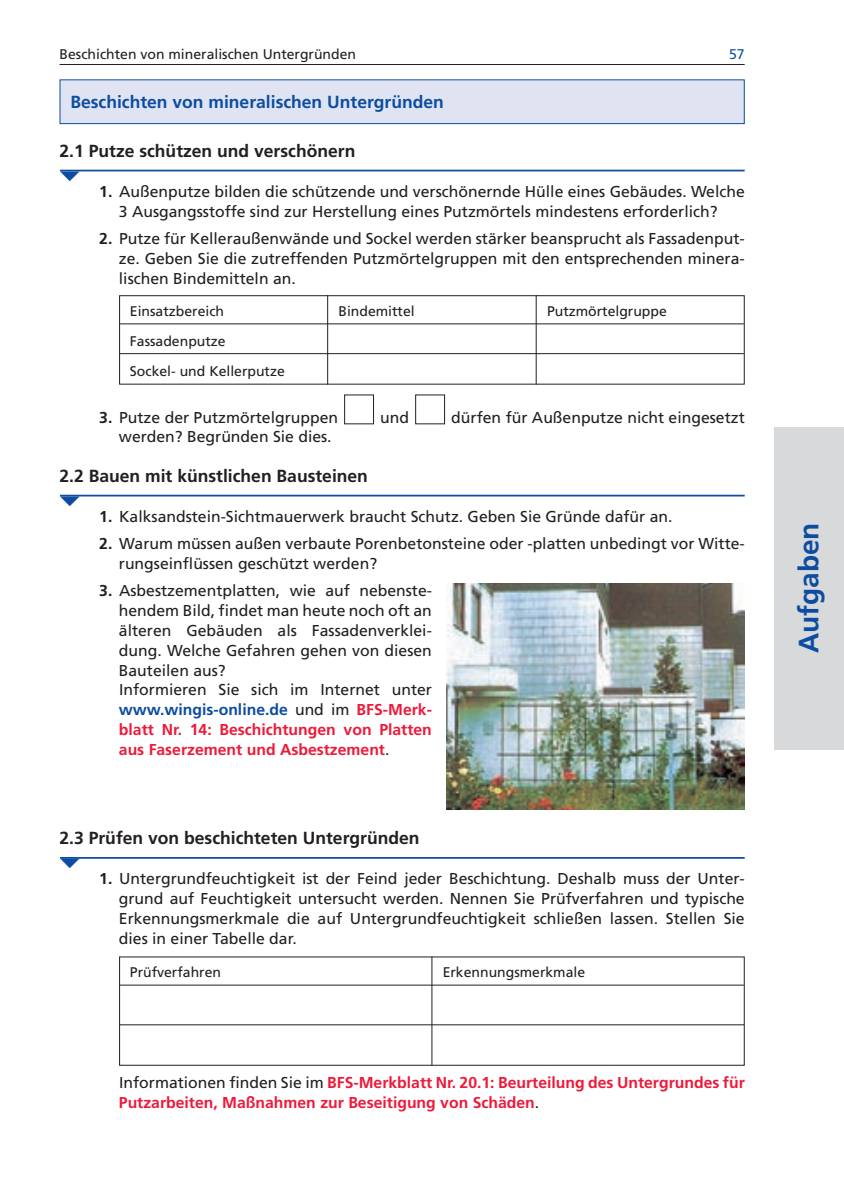
<style>
.page{position:relative;width:844px;height:1191px;background:#fff}
.page>*{position:absolute;margin:0;border:0;box-sizing:border-box;transform-origin:0 0}
.t1{font:700 28px "Frutiger";color:#0d4da1}
.t2{font:700 17.5px "Frutiger";color:#231f20}
.t3{font:700 17.5px "Frutiger";color:#0d4da1}
.t4{font:15.75px/19.8px "Frutiger";color:#231f20;text-align:justify}
.t5{font:700 15.75px/19.8px "Frutiger";color:#ed1a3a}
.t6{font:14px/29.8px "Frutiger";color:#231f20}
.t7{font:14px "European Pi Three";color:#0d4da1;scale:1.8 1}
.t8{font:14px "Frutiger";color:#0d4da1}
.s1{font-weight:700}
.s2{font-weight:700;color:#0d4da1}
.s3{font-weight:700;color:#ed1a3a}
.s4{font-weight:400;color:#231f20}
</style>
<div class="page">
<hr style="left:60px;top:64px;width:684px;height:1px;background:#231f20">
<hr style="left:60px;top:170px;width:684px;height:1px;background:#0d4da1">
<hr style="left:60px;top:495px;width:684px;height:1px;background:#0d4da1">
<hr style="left:60px;top:857px;width:684px;height:1px;background:#0d4da1">
<div style="left:415px;top:394px;width:30px;height:30px;border:1px solid #231f20"></div>
<div style="left:344px;top:394px;width:30px;height:30px;border:1px solid #231f20"></div>
<div style="left:774px;top:427px;width:69px;height:322px;background:#d8d9db"></div>
<hr style="left:120px;top:323px;width:623px;height:1px;background:#231f20">
<hr style="left:120px;top:353px;width:623px;height:1px;background:#231f20">
<div style="left:119px;top:295px;width:625px;height:89px;border:1px solid #231f20"></div>
<hr style="left:327px;top:295px;width:1px;height:89px;background:#231f20">
<hr style="left:535px;top:295px;width:1px;height:89px;background:#231f20">
<svg style="left:119px;top:956px;width:626px;height:110px"></svg>
<hr style="left:431px;top:956px;width:1px;height:109px;background:#231f20">
<div style="left:60px;top:80px;width:684px;height:44px;background:#e0e4f2"></div>
<div style="left:60px;top:79px;width:684px;height:45px;border:1px solid #0d4da1"></div>
<img style="left:446px;top:583px;width:298px;height:226px">
<p class="t6" style="left:60px;top:40px;width:298px">Beschichten von mineralischen Untergründen</p>
<p class="t8" style="left:729px;top:48px;width:17px">57</p>
<p class="t3" style="left:70px;top:95px;width:375px">Beschichten von mineralischen Untergründen</p>
<p class="t2" style="left:60px;top:144px;width:297px">2.1 Putze schützen und verschönern</p>
<p class="t7" style="left:60px;top:170px;width:13px">-</p>
<p class="t4" style="left:99px;top:183px;width:647px;text-align:center"><span class="s1">1.</span> Außenputze bilden die schützende und verschönernde Hülle eines Gebäudes. Welche<br>3 Ausgangsstoffe sind zur Herstellung eines Putzmörtels mindestens erforderlich?</p>
<p class="t4" style="left:119px;top:230px;width:627px;text-indent:-20px"><span class="s1">2.</span> Putze für Kelleraußenwände und Sockel werden stärker beansprucht als Fassadenput&shy;ze. Geben Sie die zutreffenden Putzmörtelgruppen mit den entsprechenden minera&shy;lischen Bindemitteln an.</p>
<p class="t6" style="left:130px;top:297px;width:96px">Einsatzbereich</p>
<p class="t6" style="left:338px;top:297px;width:78px">Bindemittel</p>
<p class="t6" style="left:547px;top:297px;width:121px">Putzmörtelgruppe</p>
<p class="t6" style="left:130px;top:327px;width:156px">Fassadenputze<br>Sockel- und Kellerputze</p>
<p class="t4" style="left:99px;top:408px;width:240px"><span class="s1">3.</span> Putze der Putzmörtelgruppen</p>
<p class="t4" style="left:380px;top:408px;width:30px">und</p>
<p class="t4" style="left:451px;top:408px;width:295px">dürfen für Außenputze nicht eingesetzt</p>
<p class="t4" style="left:119px;top:428px;width:214px">werden? Begründen Sie dies.</p>
<p class="t2" style="left:60px;top:469px;width:310px">2.2 Bauen mit künstlichen Bausteinen</p>
<p class="t7" style="left:60px;top:495px;width:13px">-</p>
<p class="t4" style="left:99px;top:507px;width:574px"><span class="s1">1.</span> Kalksandstein-Sichtmauerwerk braucht Schutz. Geben Sie Gründe dafür an.</p>
<p class="t4" style="left:119px;top:535px;width:627px;text-indent:-20px"><span class="s1">2.</span> Warum müssen außen verbaute Porenbetonsteine oder -platten unbedingt vor Witte&shy;rungseinflüssen geschützt werden?</p>
<p class="t4" style="left:119px;top:582px;width:314px;text-align:left;text-indent:-20px"><span class="s1">3.</span> Asbestzementplatten, wie auf nebenste&shy;hendem Bild, findet man heute noch oft an älteren Gebäuden als Fassadenverklei&shy;dung. Welche Gefahren gehen von diesen Bauteilen aus?<br>Informieren Sie sich im Internet unter <span class="s2">www.wingis-online.de</span> und im <span class="s3">BFS-Merk&shy;blatt Nr. 14: Beschichtungen von Platten aus Faserzement und Asbestzement</span>.</p>
<p class="t2" style="left:60px;top:831px;width:361px">2.3 Prüfen von beschichteten Untergründen</p>
<p class="t7" style="left:60px;top:857px;width:13px">-</p>
<p class="t4" style="left:119px;top:870px;width:627px;text-indent:-20px"><span class="s1">1.</span> Untergrundfeuchtigkeit ist der Feind jeder Beschichtung. Deshalb muss der Unter&shy;grund auf Feuchtigkeit untersucht werden. Nennen Sie Prüfverfahren und typische Erkennungsmerkmale die auf Untergrundfeuchtigkeit schließen lassen. Stellen Sie dies in einer Tabelle dar.</p>
<p class="t6" style="left:130px;top:958px;width:93px">Prüfverfahren</p>
<p class="t6" style="left:442px;top:958px;width:144px">Erkennungsmerkmale</p>
<p class="t5" style="left:119px;top:1073px;width:627px"><span class="s4">Informationen finden Sie im</span> BFS-Merkblatt Nr. 20.1: Beurteilung des Untergrundes für<br>Putzarbeiten, Maßnahmen zur Beseitigung von Schäden<span class="s4">.</span></p>
<h1 class="t1" style="left:797px;top:653px;width:132px;rotate:-90deg">Aufgaben</h1>
</div>
